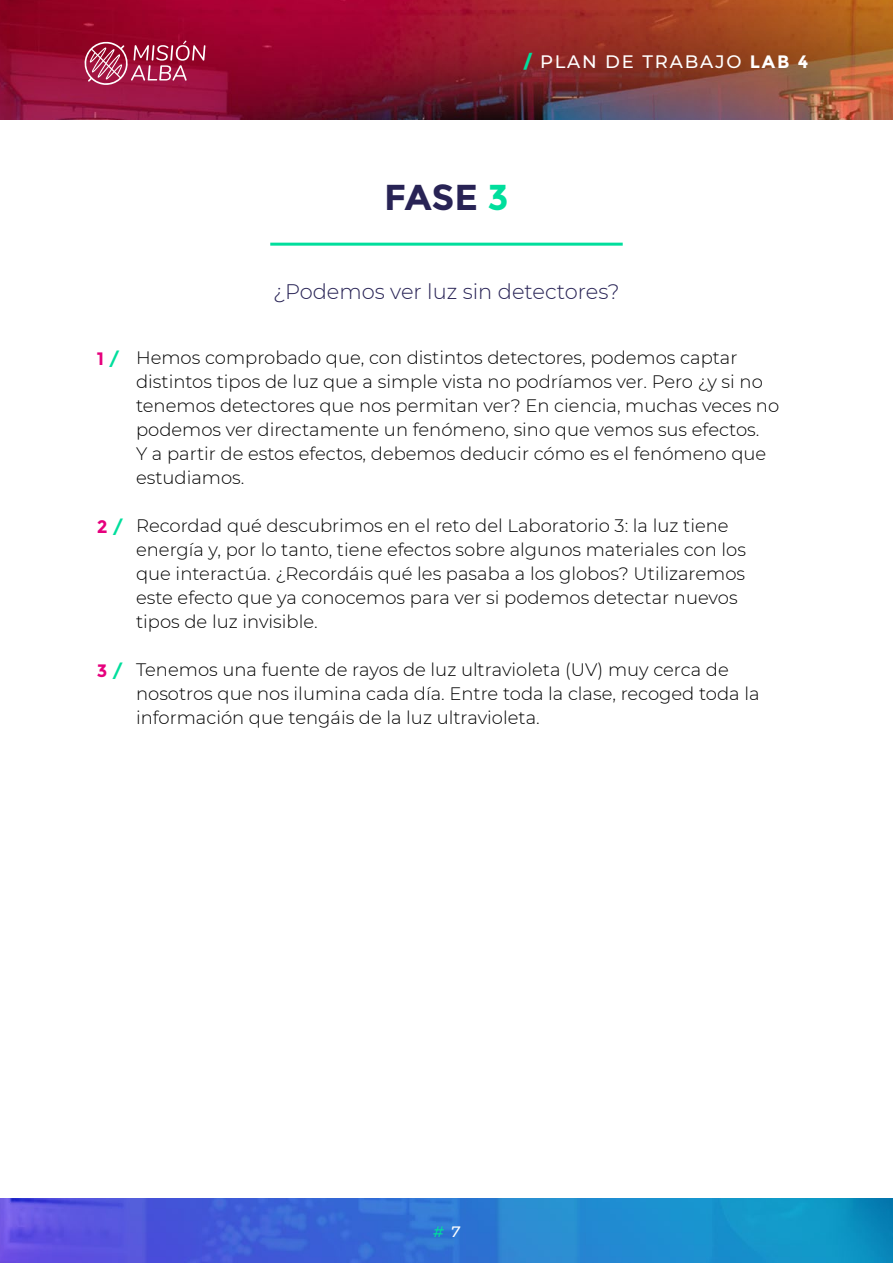
<style>
.page{position:relative;width:893px;height:1263px;background:#fff}
.page>*{position:absolute;margin:0;border:0;box-sizing:border-box;transform-origin:0 0}
.t1{font:700 36px "Montserrat";color:#282355}
.t2{font:300 21px "Montserrat";color:#282355}
.t3{font:300 18px/24px "Montserrat";color:#000}
.t4{font:500 18px "Montserrat";letter-spacing:.1em;color:#fff}
.t5{font:700 18px "Montserrat";color:#e6007d}
.t6{font:italic 500 15px "Montserrat";color:#00de9c}
.s1{font-weight:800;color:#00de9c}
.s2{font-weight:700}
.s3{color:#00de9c}
.s4{color:#fff}
</style>
<div class="page">
<img style="left:0;top:0;width:893px;height:119px">
<img style="left:0;top:1198px;width:893px;height:65px">
<svg style="left:84px;top:40px;width:121px;height:45px;background:#ad395a"></svg>
<hr style="left:270px;top:243px;width:353px;height:3px;background:#00de9c">
<p class="t4" style="left:524px;top:49px;width:286px"><span class="s1">/</span> PLAN DE TRABAJO <span class="s2">LAB 4</span></p>
<h1 class="t1" style="left:384px;top:175px;width:126px">FASE <span class="s3">3</span></h1>
<p class="t2" style="left:273px;top:278px;width:348px">¿Podemos ver luz sin detectores?</p>
<p class="t5" style="left:97px;top:347px;width:25px">1 <span class="s3">/</span></p>
<p class="t5" style="left:97px;top:515px;width:28px">2 <span class="s3">/</span></p>
<p class="t5" style="left:97px;top:659px;width:28px">3 <span class="s3">/</span></p>
<p class="t3" style="left:136px;top:345px;width:645px">Hemos comprobado que, con distintos detectores, podemos captar distintos tipos de luz que a simple vista no podríamos ver. Pero ¿y si no tenemos detectores que nos permitan ver? En ciencia, muchas veces no podemos ver directamente un fenómeno, sino que vemos sus efectos.<br>Y a partir de estos efectos, debemos deducir cómo es el fenómeno que estudiamos.</p>
<p class="t3" style="left:136px;top:513px;width:611px">Recordad qué descubrimos en el reto del Laboratorio 3: la luz tiene energía y, por lo tanto, tiene efectos sobre algunos materiales con los que interactúa. ¿Recordáis qué les pasaba a los globos? Utilizaremos este efecto que ya conocemos para ver si podemos detectar nuevos tipos de luz invisible.</p>
<p class="t3" style="left:136px;top:657px;width:625px">Tenemos una fuente de rayos de luz ultravioleta (UV) muy cerca de nosotros que nos ilumina cada día. Entre toda la clase, recoged toda la información que tengáis de la luz ultravioleta.</p>
<p class="t6" style="left:433px;top:1221px;width:28px"># <span class="s4">7</span></p>
</div>
